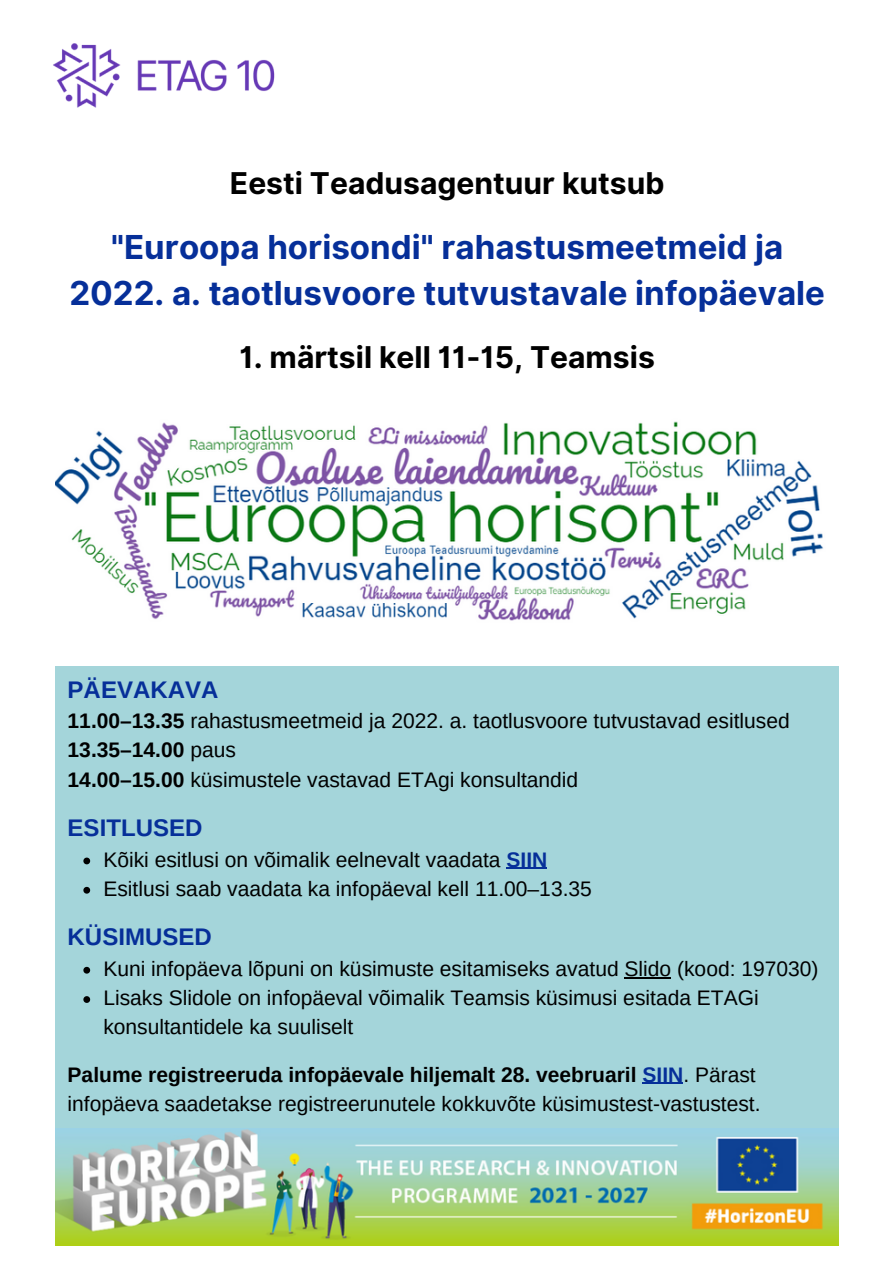
<style>
.page{position:relative;width:894px;height:1264px;background:#fff}
.page>*{position:absolute;margin:0;border:0;box-sizing:border-box;transform-origin:0 0}
.t1{font:700 33px/46.2px "Inter";color:#062f99;text-align:center}
.t2{font:700 30px "Inter";color:#000}
.t3{font:700 24px "Arimo";color:#062f99}
.t4{font:21px/29.2px "Arimo";color:#000}
.t5{font:700 21px "Arimo";color:#000}
.s1{font-weight:700}
.s2{font-weight:400}
.s3{font-weight:700;color:#062f99}
</style>
<div class="page">
<img style="left:55px;top:421px;width:768px;height:200px">
<img style="left:55px;top:1127px;width:783px;height:118px">
<div style="left:55px;top:665px;width:783px;height:462px;background:#a4d5da"></div>
<svg style="left:83px;top:857px;width:7px;height:7px"></svg>
<hr style="left:506px;top:867px;width:41px;height:1px;background:#062f99">
<svg style="left:83px;top:886px;width:7px;height:7px"></svg>
<svg style="left:83px;top:966px;width:7px;height:7px"></svg>
<hr style="left:624px;top:977px;width:47px;height:1px;background:#000">
<svg style="left:83px;top:996px;width:7px;height:6px"></svg>
<hr style="left:642px;top:1082px;width:41px;height:1px;background:#062f99">
<img style="left:53px;top:43px;width:222px;height:65px">
<p class="t2" style="left:230px;top:165px;width:436px">Eesti Teadusagentuur kutsub</p>
<p class="t1" style="left:69px;top:224px;width:757px">"Euroopa horisondi" rahastusmeetmeid ja<br>2022. a. taotlusvoore tutvustavale infopäevale</p>
<p class="t2" style="left:239px;top:339px;width:417px">1. märtsil kell 11-15, Teamsis</p>
<p class="t3" style="left:68px;top:676px;width:152px">PÄEVAKAVA</p>
<p class="t4" style="left:68px;top:706px;width:723px"><span class="s1">11.00–13.35</span> rahastusmeetmeid ja 2022. a. taotlusvoore tutvustavad esitlused</p>
<p class="t5" style="left:68px;top:738px;width:170px">13.35–14.00 <span class="s2">paus</span></p>
<p class="t4" style="left:68px;top:764px;width:512px"><span class="s1">14.00–15.00</span> küsimustele vastavad ETAgi konsultandid</p>
<p class="t3" style="left:68px;top:814px;width:136px">ESITLUSED</p>
<p class="t4" style="left:103px;top:844px;width:445px">Kõiki esitlusi on võimalik eelnevalt vaadata <span class="s3">SIIN</span></p>
<p class="t4" style="left:103px;top:874px;width:490px">Esitlusi saab vaadata ka infopäeval kell 11.00–13.35</p>
<p class="t3" style="left:68px;top:923px;width:146px">KÜSIMUSED</p>
<p class="t4" style="left:103px;top:953px;width:716px">Kuni infopäeva lõpuni on küsimuste esitamiseks avatud Slido (kood: 197030)</p>
<p class="t4" style="left:103px;top:983px;width:656px">Lisaks Slidole on infopäeval võimalik Teamsis küsimusi esitada ETAGi konsultantidele ka suuliselt</p>
<p class="t4" style="left:68px;top:1059px;width:694px"><span class="s1">Palume registreeruda infopäevale hiljemalt 28. veebruaril</span> <span class="s3">SIIN</span>. Pärast infopäeva saadetakse registreerunutele kokkuvõte küsimustest-vastustest.</p>
</div>
